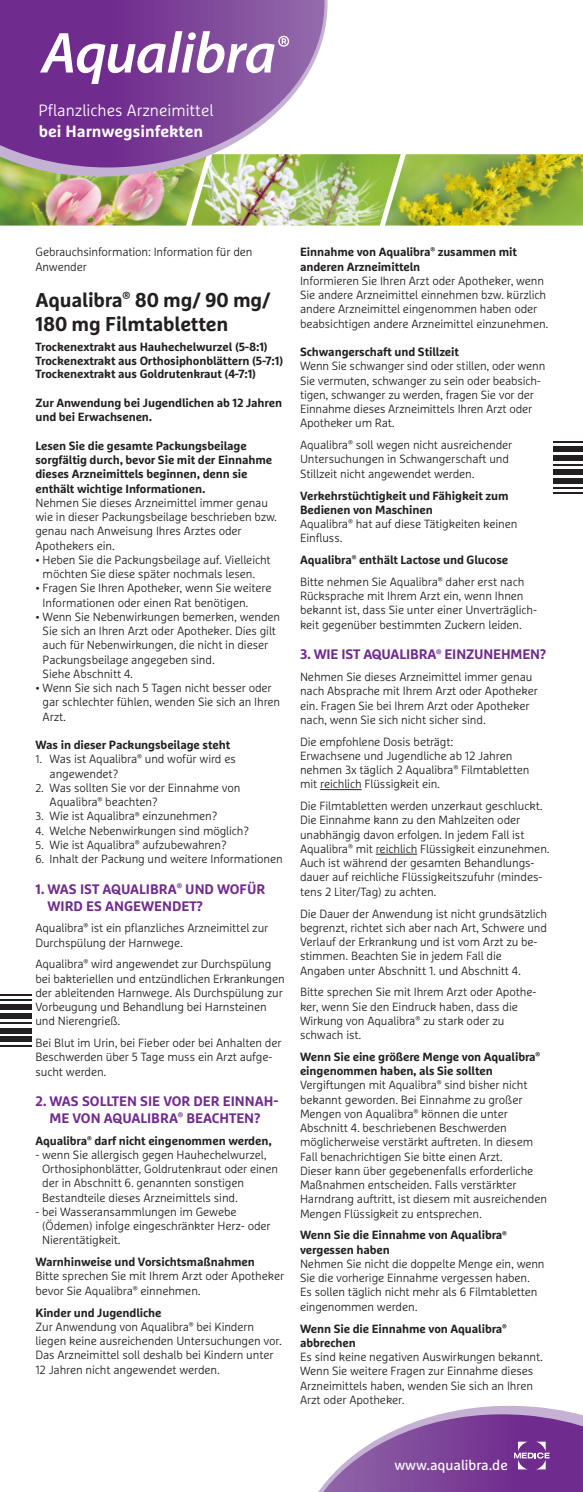
<style>
.page{position:relative;width:583px;height:1492px;background:#fff}
.page>*{position:absolute;margin:0;border:0;box-sizing:border-box;transform-origin:0 0}
.t1{font:700 20px/24px "Marselis Pro";letter-spacing:-.01em;color:#231f20}
.t2{font:300 16.25px "Marselis Pro";color:#fff}
.t3{font:700 16.25px "Marselis Pro";color:#fff}
.t4{font:14.12px "Marselis Pro";color:#fff}
.t5{font:700 13.75px/16.5px "Marselis Pro";color:#702b8e}
.t6{font:300 11.88px/14.2px "Marselis Pro";letter-spacing:-.01em;color:#231f20}
.t7{font:700 11.88px/14.2px "Marselis Pro";letter-spacing:-.01em;color:#231f20}
.s1{font-size:11.25px}
.s2{font-weight:700}
.s3{font-weight:300}
</style>
<div class="page">
<img style="left:0;top:176px;width:191px;height:49px">
<img style="left:191px;top:154px;width:194px;height:71px">
<img style="left:385px;top:154px;width:198px;height:71px">
<hr style="left:320px;top:789px;width:41px;height:1px;background:#231f20">
<hr style="left:375px;top:853px;width:42px;height:1px;background:#231f20">
<hr style="left:553px;top:464px;width:30px;height:2px;background:#231f20">
<hr style="left:553px;top:487px;width:30px;height:2px;background:#231f20">
<hr style="left:553px;top:492px;width:30px;height:2px;background:#231f20">
<hr style="left:553px;top:441px;width:30px;height:2px;background:#231f20">
<div style="left:553px;top:469px;width:30px;height:5px;background:#231f20"></div>
<div style="left:553px;top:446px;width:30px;height:5px;background:#231f20"></div>
<div style="left:553px;top:478px;width:30px;height:5px;background:#231f20"></div>
<div style="left:553px;top:455px;width:30px;height:5px;background:#231f20"></div>
<svg style="left:0;top:0;width:327px;height:176px"></svg>
<svg style="left:0;top:0;width:324px;height:167px;background:#8d5ca1"></svg>
<svg style="left:40px;top:31px;width:249px;height:53px"></svg>
<hr style="left:0;top:1022px;width:32px;height:2px;background:#231f20">
<hr style="left:0;top:999px;width:32px;height:2px;background:#231f20">
<hr style="left:0;top:994px;width:32px;height:1px;background:#231f20">
<hr style="left:0;top:1045px;width:32px;height:2px;background:#231f20">
<div style="left:0;top:1013px;width:32px;height:5px;background:#231f20"></div>
<div style="left:0;top:1036px;width:32px;height:5px;background:#231f20"></div>
<div style="left:0;top:1004px;width:32px;height:6px;background:#231f20"></div>
<div style="left:0;top:1027px;width:32px;height:6px;background:#231f20"></div>
<svg style="left:318px;top:1405px;width:265px;height:87px"></svg>
<h2 class="t2" style="left:38px;top:100px;width:177px">Pflanzliches Arzneimittel</h2>
<h2 class="t3" style="left:39px;top:121px;width:166px">bei Harnwegsinfekten</h2>
<p class="t6" style="left:35px;top:245px;width:218px">Gebrauchsinformation: Information für den<br>Anwender</p>
<h1 class="t1" style="left:35px;top:288px;width:236px">Aqualibra<sup>®</sup> 80 mg/ 90 mg/<br>180 mg Filmtabletten</h1>
<p class="t7" style="left:35px;top:339px;width:249px;line-height:13.8px">Trockenextrakt aus Hauhechelwurzel (5-8:1)<br>Trockenextrakt aus Orthosiphonblättern (5-7:1)<br>Trockenextrakt aus Goldrutenkraut (4-7:1)</p>
<p class="t7" style="left:35px;top:395px;width:248px">Zur Anwendung bei Jugendlichen ab 12 Jahren und bei Erwachsenen.</p>
<p class="t7" style="left:35px;top:438px;width:238px">Lesen Sie die gesamte Packungsbeilage sorgfältig durch, bevor Sie mit der Einnahme dieses Arzneimittels beginnen, denn sie enthält wichtige Informationen.</p>
<p class="t6" style="left:35px;top:495px;width:243px">Nehmen Sie dieses Arzneimittel immer genau wie in dieser Packungsbeilage beschrieben bzw. genau nach Anweisung Ihres Arztes oder Apothekers ein.</p>
<p class="t6" style="left:43px;top:552px;width:230px;text-indent:-7px">• Heben Sie die Packungsbeilage auf. Vielleicht möchten Sie diese später nochmals lesen.</p>
<p class="t6" style="left:43px;top:580px;width:230px;text-indent:-7px">• Fragen Sie Ihren Apotheker, wenn Sie weitere<br>Informationen oder einen Rat benötigen.</p>
<p class="t6" style="left:43px;top:609px;width:239px;text-indent:-7px">• Wenn Sie Nebenwirkungen bemerken, wenden Sie sich an Ihren Arzt oder Apotheker. Dies gilt auch für Nebenwirkungen, die nicht in dieser Packungsbeilage angegeben sind.<br>Siehe Abschnitt 4.</p>
<p class="t6" style="left:43px;top:680px;width:239px;text-indent:-7px">• Wenn Sie sich nach 5 Tagen nicht besser oder gar schlechter fühlen, wenden Sie sich an Ihren<br>Arzt.</p>
<p class="t7" style="left:35px;top:737px;width:196px">Was in dieser Packungsbeilage steht</p>
<p class="t6" style="left:50px;top:751px;width:188px;text-indent:-14px"><span class="s1">1.</span> Was ist Aqualibra<sup>®</sup> und wofür wird es angewendet?</p>
<p class="t6" style="left:50px;top:780px;width:192px;text-indent:-14px"><span class="s1">2.</span> Was sollten Sie vor der Einnahme von<br>Aqualibra<sup>®</sup> beachten?</p>
<p class="t6" style="left:35px;top:808px;width:183px"><span class="s1">3.</span> Wie ist Aqualibra<sup>®</sup> einzunehmen?</p>
<p class="t6" style="left:35px;top:823px;width:215px"><span class="s1">4.</span> Welche Nebenwirkungen sind möglich?</p>
<p class="t6" style="left:35px;top:837px;width:193px"><span class="s1">5.</span> Wie ist Aqualibra<sup>®</sup> aufzubewahren?</p>
<p class="t6" style="left:35px;top:851px;width:249px"><span class="s1">6.</span> Inhalt der Packung und weitere Informationen</p>
<p class="t5" style="left:47px;top:880px;width:219px;text-indent:-12px">1. WAS IST AQUALIBRA<sup>®</sup> UND WOFÜR<br>WIRD ES ANGEWENDET?</p>
<p class="t6" style="left:35px;top:920px;width:234px">Aqualibra<sup>®</sup> ist ein pflanzliches Arzneimittel zur<br>Durchspülung der Harnwege.</p>
<p class="t6" style="left:35px;top:956px;width:251px">Aqualibra<sup>®</sup> wird angewendet zur Durchspülung bei bakteriellen und entzündlichen Erkrankungen der ableitenden Harnwege. Als Durchspülung zur Vorbeugung und Behandlung bei Harnsteinen und Nierengrieß.</p>
<p class="t6" style="left:35px;top:1035px;width:248px">Bei Blut im Urin, bei Fieber oder bei Anhalten der<br>Beschwerden über 5 Tage muss ein Arzt aufge&shy;sucht werden.</p>
<p class="t5" style="left:35px;top:1092px;width:244px;text-align:center">2. WAS SOLLTEN SIE VOR DER EINNAH-<br>ME VON AQUALIBRA<sup>®</sup> BEACHTEN?</p>
<p class="t7" style="left:35px;top:1132px;width:237px">Aqualibra<sup>®</sup> darf nicht eingenommen werden,</p>
<p class="t6" style="left:42px;top:1147px;width:237px;text-indent:-7px">- wenn Sie allergisch gegen Hauhechelwurzel, Orthosiphonblätter, Goldrutenkraut oder einen der in Abschnitt 6. genannten sonstigen Bestandteile dieses Arzneimittels sind.</p>
<p class="t6" style="left:42px;top:1204px;width:230px;text-indent:-7px">- bei Wasseransammlungen im Gewebe (Ödemen) infolge eingeschränkter Herz- oder<br>Nierentätigkeit.</p>
<p class="t7" style="left:35px;top:1254px;width:221px">Warnhinweise und Vorsichtsmaßnahmen</p>
<p class="t6" style="left:35px;top:1268px;width:250px">Bitte sprechen Sie mit Ihrem Arzt oder Apotheker bevor Sie Aqualibra<sup>®</sup> einnehmen.</p>
<p class="t6" style="left:35px;top:1304px;width:248px"><span class="s2">Kinder und Jugendliche<br></span>Zur Anwendung von Aqualibra<sup>®</sup> bei Kindern liegen keine ausreichenden Untersuchungen vor.<br>Das Arzneimittel soll deshalb bei Kindern unter 12 Jahren nicht angewendet werden.</p>
<p class="t7" style="left:300px;top:245px;width:218px">Einnahme von Aqualibra<sup>®</sup> zusammen mit anderen Arzneimitteln</p>
<p class="t6" style="left:300px;top:273px;width:250px">Informieren Sie Ihren Arzt oder Apotheker, wenn Sie andere Arzneimittel einnehmen bzw. kürzlich andere Arzneimittel eingenommen haben oder beabsichtigen andere Arzneimittel einzunehmen.</p>
<p class="t7" style="left:300px;top:344px;width:160px">Schwangerschaft und Stillzeit</p>
<p class="t6" style="left:300px;top:359px;width:247px">Wenn Sie schwanger sind oder stillen, oder wenn Sie vermuten, schwanger zu sein oder beabsich&shy;tigen, schwanger zu werden, fragen Sie vor der Einnahme dieses Arzneimittels Ihren Arzt oder Apotheker um Rat.</p>
<p class="t6" style="left:300px;top:437px;width:214px">Aqualibra<sup>®</sup> soll wegen nicht ausreichender<br>Untersuchungen in Schwangerschaft und<br>Stillzeit nicht angewendet werden.</p>
<p class="t7" style="left:300px;top:488px;width:219px">Verkehrstüchtigkeit und Fähigkeit zum<br>Bedienen von Maschinen<br><span class="s3">Aqualibra</span><sup>®</sup> <span class="s3">hat auf diese Tätigkeiten keinen<br>Einfluss.</span></p>
<p class="t6" style="left:300px;top:548px;width:226px;line-height:21.8px"><span class="s2">Aqualibra</span><sup>®</sup> <span class="s2">enthält Lactose und Glucose<br></span>Bitte nehmen Sie Aqualibra<sup>®</sup> daher erst nach</p>
<p class="t6" style="left:300px;top:588px;width:238px">Rücksprache mit Ihrem Arzt ein, wenn Ihnen bekannt ist, dass Sie unter einer Unverträglich&shy;keit gegenüber bestimmten Zuckern leiden.</p>
<p class="t5" style="left:300px;top:646px;width:248px">3. WIE IST AQUALIBRA<sup>®</sup> EINZUNEHMEN?</p>
<p class="t6" style="left:300px;top:669px;width:239px">Nehmen Sie dieses Arzneimittel immer genau nach Absprache mit Ihrem Arzt oder Apotheker ein. Fragen Sie bei Ihrem Arzt oder Apotheker nach, wenn Sie sich nicht sicher sind.</p>
<p class="t6" style="left:300px;top:734px;width:231px">Die empfohlene Dosis beträgt:<br>Erwachsene und Jugendliche ab 12 Jahren nehmen 3x täglich 2 Aqualibra<sup>®</sup> Filmtabletten mit reichlich Flüssigkeit ein.</p>
<p class="t6" style="left:300px;top:798px;width:251px">Die Filmtabletten werden unzerkaut geschluckt.<br>Die Einnahme kann zu den Mahlzeiten oder unabhängig davon erfolgen. In jedem Fall ist Aqualibra<sup>®</sup> mit reichlich Flüssigkeit einzunehmen.<br>Auch ist während der gesamten Behandlungs&shy;dauer auf reichliche Flüssigkeitszufuhr (mindes&shy;tens 2 Liter/Tag) zu achten.</p>
<p class="t6" style="left:300px;top:905px;width:249px">Die Dauer der Anwendung ist nicht grundsätzlich begrenzt, richtet sich aber nach Art, Schwere und Verlauf der Erkrankung und ist vom Arzt zu be&shy;stimmen. Beachten Sie in jedem Fall die Angaben unter Abschnitt 1. und Abschnitt 4.</p>
<p class="t6" style="left:300px;top:984px;width:238px">Bitte sprechen Sie mit Ihrem Arzt oder Apothe&shy;ker, wenn Sie den Eindruck haben, dass die Wirkung von Aqualibra<sup>®</sup> zu stark oder zu schwach ist.</p>
<p class="t6" style="left:300px;top:1049px;width:248px"><span class="s2">Wenn Sie eine größere Menge von Aqualibra</span><sup>® </sup><span class="s2">eingenommen haben, als Sie sollten </span>Vergiftungen mit Aqualibra<sup>®</sup> sind bisher nicht bekannt geworden. Bei Einnahme zu großer Mengen von Aqualibra<sup>®</sup> können die unter Abschnitt 4. beschriebenen Beschwerden möglicherweise verstärkt auftreten. In diesem Fall benachrichtigen Sie bitte einen Arzt.<br>Dieser kann über gegebenenfalls erforderliche Maßnahmen entscheiden. Falls verstärkter Harndrang auftritt, ist diesem mit ausreichenden Mengen Flüssigkeit zu entsprechen.</p>
<p class="t7" style="left:300px;top:1227px;width:208px">Wenn Sie die Einnahme von Aqualibra<sup>® </sup>vergessen haben</p>
<p class="t6" style="left:300px;top:1256px;width:246px">Nehmen Sie nicht die doppelte Menge ein, wenn Sie die vorherige Einnahme vergessen haben.<br>Es sollen täglich nicht mehr als 6 Filmtabletten eingenommen werden.</p>
<p class="t7" style="left:300px;top:1320px;width:208px">Wenn Sie die Einnahme von Aqualibra<sup>® </sup>abbrechen</p>
<p class="t6" style="left:300px;top:1349px;width:244px">Es sind keine negativen Auswirkungen bekannt.<br>Wenn Sie weitere Fragen zur Einnahme dieses Arzneimittels haben, wenden Sie sich an Ihren Arzt oder Apotheker.</p>
<p class="t4" style="left:394px;top:1455px;width:115px">www.aqualibra.de</p>
</div>
